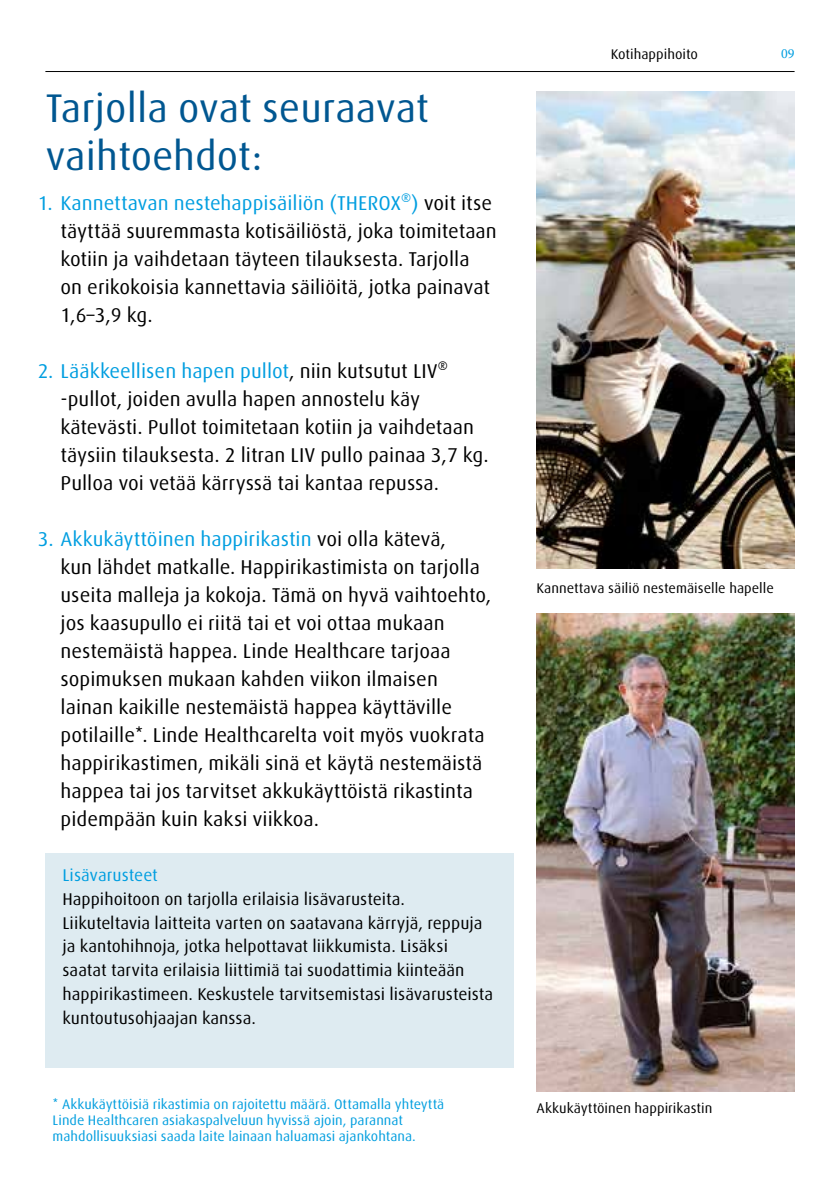
<style>
.page{position:relative;width:840px;height:1191px;background:#fff}
.page>*{position:absolute;margin:0;border:0;box-sizing:border-box;transform-origin:0 0}
.t1{font:40px/48px "Linde Dax Global";color:#005791}
.t2{font:20px/28px "Linde Dax Global";color:#000}
.t3{font:17px/23.8px "Linde Dax Global";color:#000}
.t4{font:17px "Linde Dax Global";color:#009ee0}
.t5{font:14px "Linde Dax Global";color:#000}
.t6{font:14px "Minion Pro";color:#009ee0}
.t7{font:13.8px/16.2px "Linde Dax Global";color:#009edf}
.s1{color:#009ee0}
</style>
<div class="page">
<hr style="left:45px;top:71px;width:749px;height:1px;background:#000">
<div style="left:45px;top:853px;width:468px;height:214px;background:#deebf1"></div>
<img style="left:536px;top:614px;width:258px;height:477px">
<img style="left:536px;top:91px;width:258px;height:478px">
<h1 class="t1" style="left:45px;top:85px;width:385px">Tarjolla ovat seuraavat vaihtoehdot:</h1>
<p class="t2" style="left:60px;top:189px;width:437px;text-indent:-23px"><span class="s1">1. Kannettavan nestehappisäiliön (THEROX®)</span> voit itse täyttää suuremmasta kotisäiliöstä, joka toimitetaan kotiin ja vaihdetaan täyteen tilauksesta. Tarjolla<br>on erikokoisia kannettavia säiliöitä, jotka painavat 1,6–3,9 kg.</p>
<p class="t2" style="left:60px;top:357px;width:429px;text-indent:-23px"><span class="s1">2. Lääkkeellisen hapen pullot</span>, niin kutsutut LIV® -pullot, joiden avulla hapen annostelu käy kätevästi. Pullot toimitetaan kotiin ja vaihdetaan täysiin tilauksesta. 2 litran LIV pullo painaa 3,7 kg.<br>Pulloa voi vetää kärryssä tai kantaa repussa.</p>
<p class="t2" style="left:60px;top:525px;width:432px;text-indent:-23px"><span class="s1">3. Akkukäyttöinen happirikastin</span> voi olla kätevä,<br>kun lähdet matkalle. Happirikastimista on tarjolla useita malleja ja kokoja. Tämä on hyvä vaihtoehto, jos kaasupullo ei riitä tai et voi ottaa mukaan nestemäistä happea. Linde Healthcare tarjoaa sopimuksen mukaan kahden viikon ilmaisen lainan kaikille nestemäistä happea käyttäville potilaille*. Linde Healthcarelta voit myös vuokrata happirikastimen, mikäli sinä et käytä nestemäistä happea tai jos tarvitset akkukäyttöistä rikastinta pidempään kuin kaksi viikkoa.</p>
<p class="t4" style="left:62px;top:865px;width:97px">Lisävarusteet</p>
<p class="t3" style="left:62px;top:887px;width:432px">Happihoitoon on tarjolla erilaisia lisävarusteita.<br>Liikuteltavia laitteita varten on saatavana kärryjä, reppuja ja kantohihnoja, jotka helpottavat liikkumista. Lisäksi saatat tarvita erilaisia liittimiä tai suodattimia kiinteään happirikastimeen. Keskustele tarvitsemistasi lisävarusteista kuntoutusohjaajan kanssa.</p>
<p class="t7" style="left:53px;top:1095px;width:393px">* Akkukäyttöisiä rikastimia on rajoitettu määrä. Ottamalla yhteyttä<br>Linde Healthcaren asiakaspalveluun hyvissä ajoin, parannat mahdollisuuksiasi saada laite lainaan haluamasi ajankohtana.</p>
<p class="t5" style="left:610px;top:46px;width:89px">Kotihappihoito</p>
<p class="t6" style="left:780px;top:44px;width:15px">09</p>
<p class="t5" style="left:536px;top:580px;width:239px">Kannettava säiliö nestemäiselle hapelle</p>
<p class="t5" style="left:536px;top:1099px;width:177px">Akkukäyttöinen happirikastin</p>
</div>
